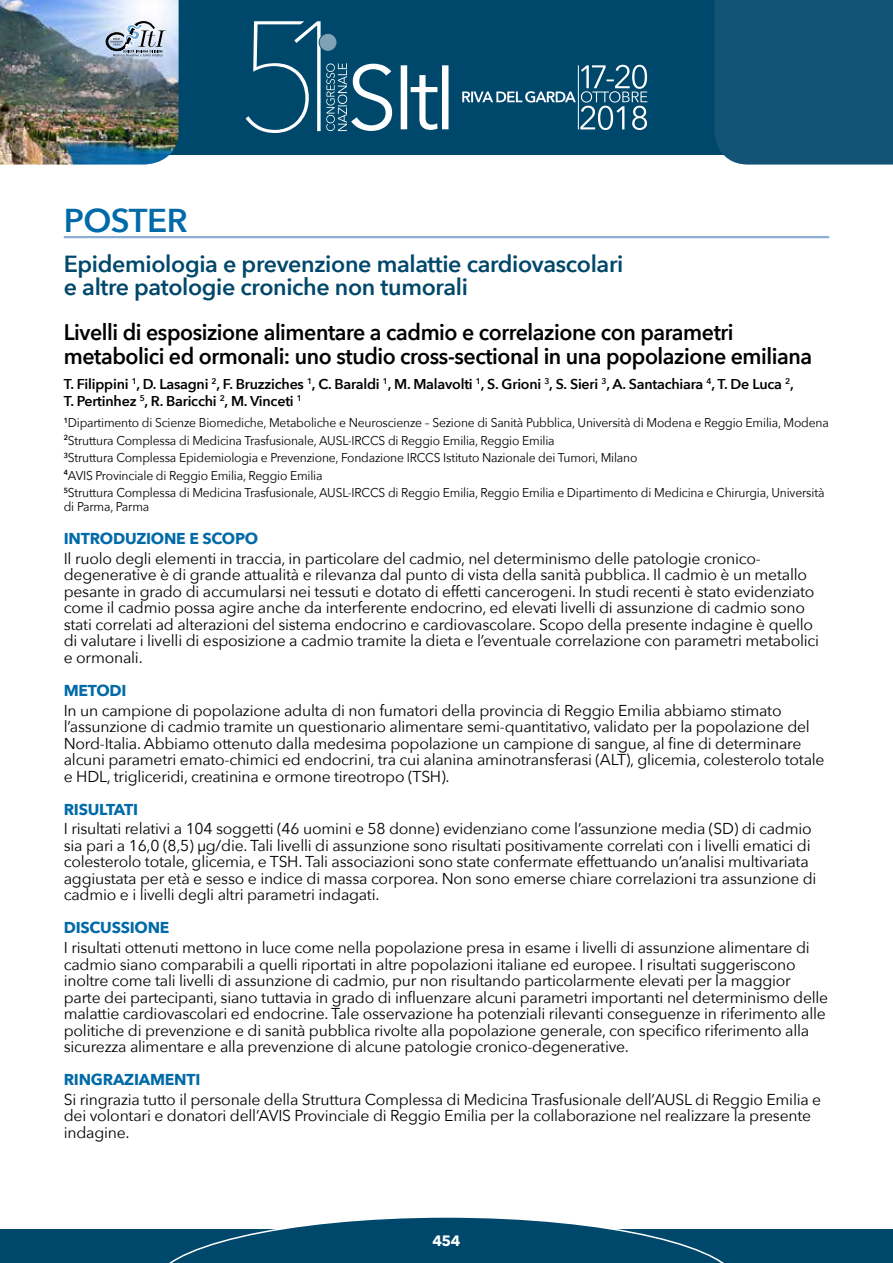
<style>
.page{position:relative;width:893px;height:1263px;background:#fff}
.page>*{position:absolute;margin:0;border:0;box-sizing:border-box;transform-origin:0 0}
.t1{font:600 33px "Avenir Next";letter-spacing:-.015em;color:#006aa9}
.t2{font:600 23.25px/23.2px "Avenir Next";letter-spacing:-.015em;color:#00486b}
.t3{font:600 22.5px/24px "Avenir Next";letter-spacing:-.02em;color:#000;scale:.95 1}
.t4{font:15.75px/16.5px "Avenir Next";letter-spacing:-.015em;color:#000}
.t5{font:700 15.75px "Avenir Next";letter-spacing:-.015em;color:#006aa9}
.t6{font:700 15px "Avenir Next";color:#fff}
.t7{font:600 14.25px/16.5px "Avenir Next";letter-spacing:-.015em;color:#000}
.t8{font:12.75px/17.4px "Avenir Next";letter-spacing:-.015em;color:#000;scale:.95 1}
</style>
<div class="page">
<div style="left:0;top:0;width:893px;height:154px;background:#00486b"></div>
<svg style="left:246px;top:21px;width:202px;height:112px"></svg>
<svg style="left:462px;top:65px;width:185px;height:65px"></svg>
<img style="left:0;top:0;width:179px;height:165px">
<div style="left:714px;top:0;width:179px;height:165px;background:#135476"></div>
<div style="left:0;top:1229px;width:893px;height:34px;background:#00486b"></div>
<svg style="left:169px;top:1217px;width:555px;height:46px"></svg>
<svg style="left:106px;top:21px;width:60px;height:35px;background:#acb7c5"></svg>
<hr style="left:64px;top:236px;width:765px;height:2px;background:#8caed5">
<h1 class="t1" style="left:64px;top:192px;width:125px">POSTER</h1>
<h2 class="t2" style="left:64px;top:252px;width:561px">Epidemiologia e prevenzione malattie cardiovascolari e altre patologie croniche non tumorali</h2>
<h3 class="t3" style="left:64px;top:320px;width:789px">Livelli di esposizione alimentare a cadmio e correlazione con parametri metabolici ed ormonali: uno studio cross-sectional in una popolazione emiliana</h3>
<p class="t7" style="left:64px;top:375px;width:731px">T. Filippini <sup>1</sup>, D. Lasagni <sup>2</sup>, F. Bruzziches <sup>1</sup>, C. Baraldi <sup>1</sup>, M. Malavolti <sup>1</sup>, S. Grioni <sup>3</sup>, S. Sieri <sup>3</sup>, A. Santachiara <sup>4</sup>, T. De Luca <sup>2</sup>,<br>T. Pertinhez <sup>5</sup>, R. Baricchi <sup>2</sup>, M. Vinceti <sup>1</sup></p>
<p class="t8" style="left:64px;top:413px;width:807px"><sup>1</sup>Dipartimento di Scienze Biomediche, Metaboliche e Neuroscienze – Sezione di Sanità Pubblica, Università di Modena e Reggio Emilia, Modena <sup>2</sup>Struttura Complessa di Medicina Trasfusionale, AUSL-IRCCS di Reggio Emilia, Reggio Emilia<br><sup>3</sup>Struttura Complessa Epidemiologia e Prevenzione, Fondazione IRCCS Istituto Nazionale dei Tumori, Milano<br><sup>4</sup>AVIS Provinciale di Reggio Emilia, Reggio Emilia<br><sup>5</sup>Struttura Complessa di Medicina Trasfusionale, AUSL-IRCCS di Reggio Emilia, Reggio Emilia e Dipartimento di Medicina e Chirurgia, Università</p>
<p class="t8" style="left:64px;top:497px;width:92px">di Parma, Parma</p>
<p class="t5" style="left:64px;top:525px;width:196px">INTRODUZIONE E SCOPO</p>
<p class="t4" style="left:64px;top:549px;width:757px">Il ruolo degli elementi in traccia, in particolare del cadmio, nel determinismo delle patologie cronico&shy;degenerative è di grande attualità e rilevanza dal punto di vista della sanità pubblica. Il cadmio è un metallo pesante in grado di accumularsi nei tessuti e dotato di effetti cancerogeni. In studi recenti è stato evidenziato come il cadmio possa agire anche da interferente endocrino, ed elevati livelli di assunzione di cadmio sono stati correlati ad alterazioni del sistema endocrino e cardiovascolare. Scopo della presente indagine è quello di valutare i livelli di esposizione a cadmio tramite la dieta e l’eventuale correlazione con parametri metabolici e ormonali.</p>
<p class="t5" style="left:64px;top:677px;width:64px">METODI</p>
<p class="t4" style="left:64px;top:701px;width:762px">In un campione di popolazione adulta di non fumatori della provincia di Reggio Emilia abbiamo stimato l’assunzione di cadmio tramite un questionario alimentare semi-quantitativo, validato per la popolazione del Nord-Italia. Abbiamo ottenuto dalla medesima popolazione un campione di sangue, al fine di determinare alcuni parametri emato-chimici ed endocrini, tra cui alanina aminotransferasi (ALT), glicemia, colesterolo totale e HDL, trigliceridi, creatinina e ormone tireotropo (TSH).</p>
<p class="t5" style="left:64px;top:795px;width:76px">RISULTATI</p>
<p class="t4" style="left:64px;top:820px;width:754px">I risultati relativi a 104 soggetti (46 uomini e 58 donne) evidenziano come l’assunzione media (SD) di cadmio sia pari a 16,0 (8,5) µg/die. Tali livelli di assunzione sono risultati positivamente correlati con i livelli ematici di colesterolo totale, glicemia, e TSH. Tali associazioni sono state confermate effettuando un’analisi multivariata aggiustata per età e sesso e indice di massa corporea. Non sono emerse chiare correlazioni tra assunzione di cadmio e i livelli degli altri parametri indagati.</p>
<p class="t5" style="left:64px;top:914px;width:107px">DISCUSSIONE</p>
<p class="t4" style="left:64px;top:939px;width:766px">I risultati ottenuti mettono in luce come nella popolazione presa in esame i livelli di assunzione alimentare di cadmio siano comparabili a quelli riportati in altre popolazioni italiane ed europee. I risultati suggeriscono inoltre come tali livelli di assunzione di cadmio, pur non risultando particolarmente elevati per la maggior parte dei partecipanti, siano tuttavia in grado di influenzare alcuni parametri importanti nel determinismo delle malattie cardiovascolari ed endocrine. Tale osservazione ha potenziali rilevanti conseguenze in riferimento alle politiche di prevenzione e di sanità pubblica rivolte alla popolazione generale, con specifico riferimento alla sicurezza alimentare e alla prevenzione di alcune patologie cronico-degenerative.</p>
<p class="t5" style="left:64px;top:1066px;width:138px">RINGRAZIAMENTI</p>
<p class="t4" style="left:64px;top:1090px;width:759px">Si ringrazia tutto il personale della Struttura Complessa di Medicina Trasfusionale dell’AUSL di Reggio Emilia e dei volontari e donatori dell’AVIS Provinciale di Reggio Emilia per la collaborazione nel realizzare la presente indagine.</p>
<p class="t6" style="left:433px;top:1227px;width:29px">454</p>
</div>
